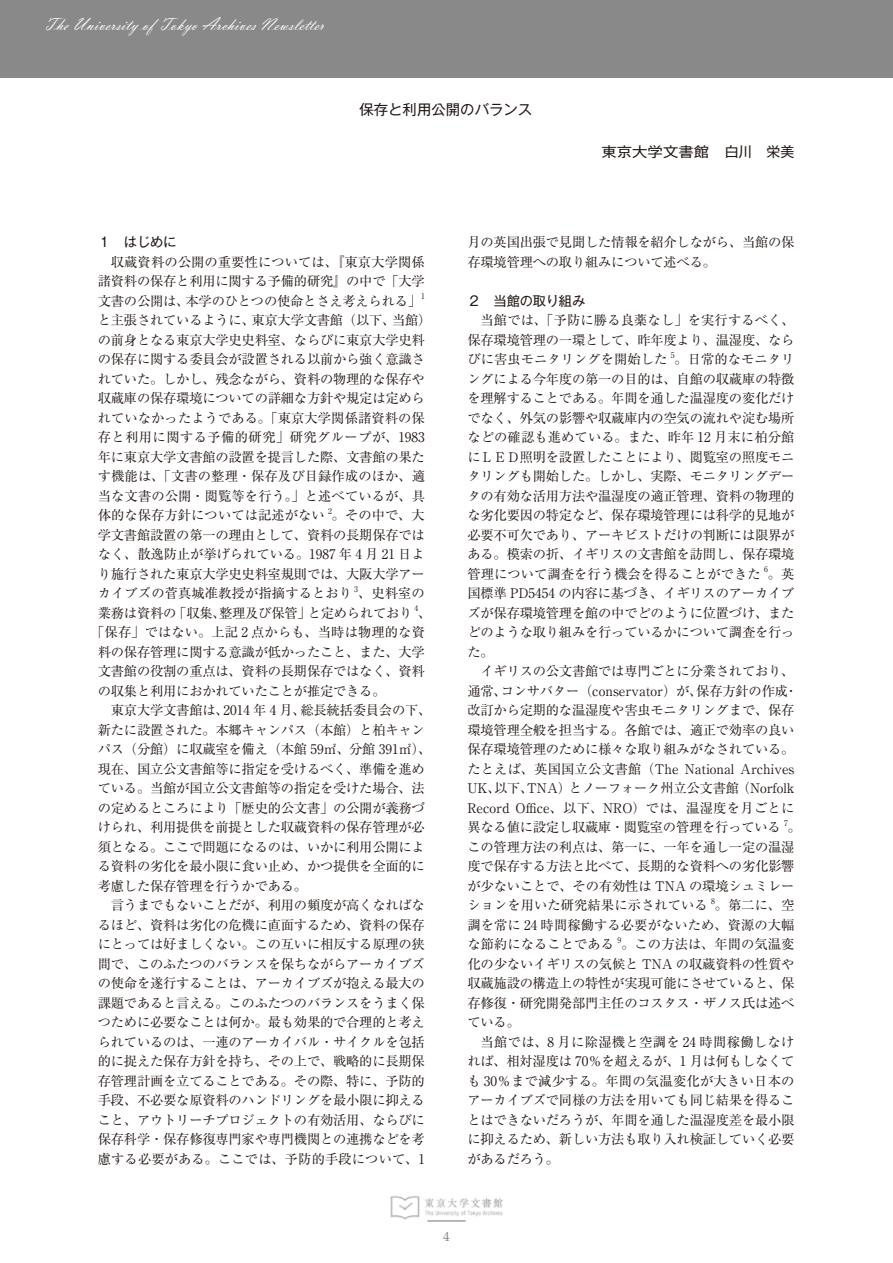
<style>
.page{position:relative;width:893px;height:1263px;background:#fff}
.page>*{position:absolute;margin:0;border:0;box-sizing:border-box;transform-origin:0 0}
.t1{font:18px "Vladimir Script";color:#fff}
.t2{font:14.4px "Gothic MB101 Pro";color:#231916}
.t3{font:13.95px "Gothic MB101 Pro";color:#231916;scale:1.11 1}
.t4{font:13.35px/19.5px "Ryumin Pro";letter-spacing:-.015em;color:#231916;text-align:justify}
.t5{font:13.35px "Gothic MB101 Pro";letter-spacing:-.015em;color:#231916}
.t6{font:13.35px "Palatino Linotype";color:#898989}
.t7{font:7.8px "Ryumin Pro";color:#231916}
</style>
<div class="page">
<img style="left:390px;top:1195px;width:113px;height:25px">
<hr style="left:427px;top:1220px;width:39px;height:2px;background:#a0a0a1">
<div style="left:0;top:0;width:893px;height:78px;background:#898989"></div>
<h1 class="t1" style="left:44px;top:14px;width:282px">The University of Tokyo Archives Newsletter</h1>
<p class="t2" style="left:359px;top:97px;width:174px">保存と利用公開のバランス</p>
<p class="t3" style="left:601px;top:140px;width:175px">東京大学文書館　白川　栄美</p>
<p class="t5" style="left:98px;top:231px;width:80px">１　はじめに</p>
<p class="t4" style="left:98px;top:251px;width:329px;text-indent:13px">収蔵資料の公開の重要性については、『東京大学関係諸資料の保存と利用に関する予備的研究』の中で「大学文書の公開は、本学のひとつの使命とさえ考えられる」</p>
<p class="t7" style="left:421px;top:290px;width:5px">1</p>
<p class="t4" style="left:98px;top:310px;width:335px;text-align:left">と主張されているように、東京大学文書館（以下、当館）の前身となる東京大学史史料室、ならびに東京大学史料の保存に関する委員会が設置される以前から強く意識されていた。しかし、残念ながら、資料の物理的な保存や収蔵庫の保存環境についての詳細な方針や規定は定められていなかったようである。「東京大学関係諸資料の保存と利用に関する予備的研究」研究グループが、1983年に東京大学文書館の設置を提言した際、文書館の果たす機能は、「文書の整理・保存及び目録作成のほか、適当な文書の公開・閲覧等を行う。」と述べているが、具体的な保存方針については記述がない</p>
<p class="t7" style="left:328px;top:505px;width:5px">2</p>
<p class="t4" style="left:98px;top:505px;width:329px;text-indent:234px">。その中で、大学文書館設置の第一の理由として、資料の長期保存ではなく、散逸防止が挙げられている。1987 年 4 月 21 日より施行された東京大学史史料室規則では、大阪大学アーカイブズの菅真城准教授が指摘するとおり、史料室の</p>
<p class="t7" style="left:354px;top:583px;width:5px">3</p>
<p class="t4" style="left:98px;top:602px;width:335px">業務は資料の「収集、整理及び保管」と定められており、</p>
<p class="t7" style="left:414px;top:602px;width:5px">4</p>
<p class="t4" style="left:98px;top:622px;width:329px;text-indent:-7px">「保存」ではない。上記 2 点からも、当時は物理的な資料の保存管理に関する意識が低かったこと、また、大学文書館の役割の重点は、資料の長期保存ではなく、資料の収集と利用におかれていたことが推定できる。</p>
<p class="t4" style="left:98px;top:700px;width:335px;text-align:left;text-indent:13px">東京大学文書館は、2014 年 4 月、総長統括委員会の下、新たに設置された。本郷キャンパス（本館）と柏キャンパス（分館）に収蔵室を備え（本館 59㎡、分館 391㎡）、現在、国立公文書館等に指定を受けるべく、準備を進めている。当館が国立公文書館等の指定を受けた場合、法の定めるところにより「歴史的公文書」の公開が義務づけられ、利用提供を前提とした収蔵資料の保存管理が必須となる。ここで問題になるのは、いかに利用公開による資料の劣化を最小限に食い止め、かつ提供を全面的に考慮した保存管理を行うかである。</p>
<p class="t4" style="left:98px;top:895px;width:329px;text-indent:13px">言うまでもないことだが、利用の頻度が高くなればなるほど、資料は劣化の危機に直面するため、資料の保存にとっては好ましくない。この互いに相反する原理の狭間で、このふたつのバランスを保ちながらアーカイブズの使命を遂行することは、アーカイブズが抱える最大の課題であると言える。このふたつのバランスをうまく保つために必要なことは何か。最も効果的で合理的と考えられているのは、一連のアーカイバル・サイクルを包括的に捉えた保存方針を持ち、その上で、戦略的に長期保存管理計画を立てることである。その際、特に、予防的手段、不必要な原資料のハンドリングを最小限に抑えること、アウトリーチプロジェクトの有効活用、ならびに保存科学・保存修復専門家や専門機関との連携などを考慮する必要がある。ここでは、予防的手段について、1</p>
<p class="t4" style="left:467px;top:232px;width:329px">月の英国出張で見聞した情報を紹介しながら、当館の保存環境管理への取り組みについて述べる。</p>
<p class="t5" style="left:467px;top:290px;width:119px">２　当館の取り組み</p>
<p class="t4" style="left:467px;top:310px;width:329px;text-indent:13px">当館では、「予防に勝る良薬なし」を実行するべく、保存環境管理の一環として、昨年度より、温湿度、ならびに害虫モニタリングを開始した</p>
<p class="t7" style="left:671px;top:349px;width:5px">5</p>
<p class="t4" style="left:467px;top:349px;width:329px;text-indent:207px">。日常的なモニタリングによる今年度の第一の目的は、自館の収蔵庫の特徴を理解することである。年間を通した温湿度の変化だけでなく、外気の影響や収蔵庫内の空気の流れや淀む場所などの確認も進めている。また、昨年 12 月末に柏分館にＬＥＤ照明を設置したことにより、閲覧室の照度モニタリングも開始した。しかし、実際、モニタリングデータの有効な活用方法や温湿度の適正管理、資料の物理的な劣化要因の特定など、保存環境管理には科学的見地が必要不可欠であり、アーキビストだけの判断には限界がある。模索の折、イギリスの文書館を訪問し、保存環境管理について調査を行う機会を得ることができた</p>
<p class="t7" style="left:764px;top:563px;width:5px">6</p>
<p class="t4" style="left:467px;top:563px;width:329px;text-indent:301px">。英国標準 PD5454 の内容に基づき、イギリスのアーカイブズが保存環境管理を館の中でどのように位置づけ、またどのような取り組みを行っているかについて調査を行った。</p>
<p class="t4" style="left:467px;top:661px;width:332px;text-align:left;text-indent:13px">イギリスの公文書館では専門ごとに分業されており、通常、コンサバター（conservator）が、保存方針の作成・改訂から定期的な温湿度や害虫モニタリングまで、保存環境管理全般を担当する。各館では、適正で効率の良い保存環境管理のために様々な取り組みがなされている。たとえば、英国国立公文書館（The National Archives<br>UK、以下、TNA）とノーフォーク州立公文書館（Norfolk<br>Record Office、以下、NRO）では、温湿度を月ごとに異なる値に設定し収蔵庫・閲覧室の管理を行っている</p>
<p class="t7" style="left:784px;top:817px;width:5px">7</p>
<p class="t4" style="left:467px;top:817px;width:335px;text-align:left;text-indent:320px">。この管理方法の利点は、第一に、一年を通し一定の温湿度で保存する方法と比べて、長期的な資料への劣化影響が少ないことで、その有効性は TNA の環境シュミレーションを用いた研究結果に示されている</p>
<p class="t7" style="left:711px;top:895px;width:5px">8</p>
<p class="t4" style="left:467px;top:895px;width:329px;text-indent:247px">。第二に、空調を常に 24 時間稼働する必要がないため、資源の大幅な節約になることである</p>
<p class="t7" style="left:617px;top:934px;width:5px">9</p>
<p class="t4" style="left:467px;top:934px;width:329px;text-indent:154px">。この方法は、年間の気温変化の少ないイギリスの気候と TNA の収蔵資料の性質や収蔵施設の構造上の特性が実現可能にさせていると、保存修復・研究開発部門主任のコスタス・ザノス氏は述べている。</p>
<p class="t4" style="left:467px;top:1031px;width:329px;text-indent:13px">当館では、8 月に除湿機と空調を 24 時間稼働しなければ、相対湿度は 70％を超えるが、1 月は何もしなくても 30％まで減少する。年間の気温変化が大きい日本のアーカイブズで同様の方法を用いても同じ結果を得ることはできないだろうが、年間を通した温湿度差を最小限に抑えるため、新しい方法も取り入れ検証していく必要があるだろう。</p>
<p class="t6" style="left:443px;top:1227px;width:8px">4</p>
</div>
